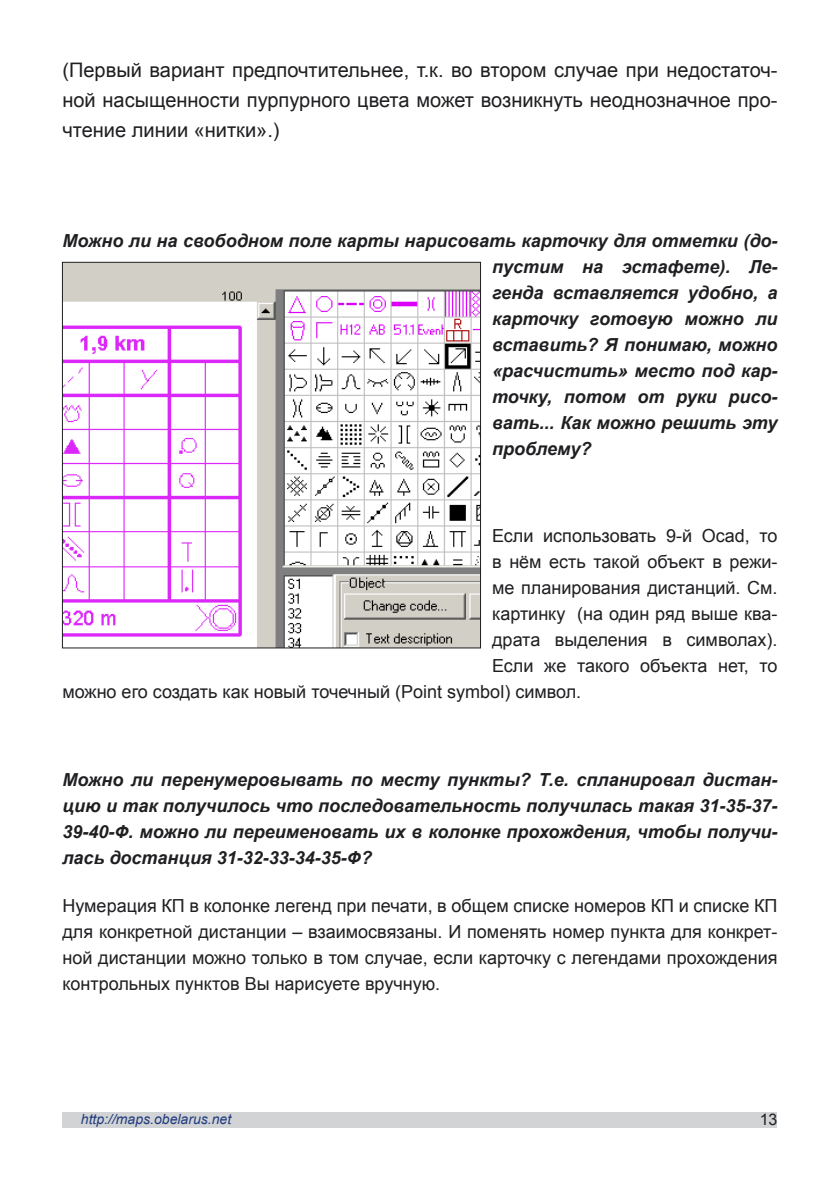
<style>
.page{position:relative;width:840px;height:1191px;background:#fff}
.page>*{position:absolute;margin:0;border:0;box-sizing:border-box;transform-origin:0 0}
.t1{font:20px/30px "Arial";color:#1f1e21;text-align:justify}
.t2{font:18px/26px "Arial";color:#1f1e21;text-align:justify}
.t3{font:italic 700 18px/26px "Arial";color:#1f1e21;text-align:justify}
.t4{font:16px "Arial";color:#1f1e21}
.t5{font:italic 14px "Arial";color:#203b7f}
</style>
<div class="page">
<div style="left:62px;top:1112px;width:714px;height:15px;background:#d2d3d4"></div>
<img style="left:64px;top:264px;width:414px;height:382px">
<p class="t1" style="left:62px;top:55px;width:716px">(Первый вариант предпочтительнее, т.к. во втором случае при недостаточ&shy;ной насыщенности пурпурного цвета может возникнуть неоднозначное про&shy;чтение линии «нитки».)</p>
<p class="t3" style="left:492px;top:228px;width:287px;text-indent:-429px">Можно ли на свободном поле карты нарисовать карточку для отметки (до&shy;пустим на эстафете). Ле&shy;генда вставляется удобно, а карточку готовую можно ли вставить? Я понимаю, можно «расчистить» место под кар&shy;точку, потом от руки рисо&shy;вать... Как можно решить эту проблему?</p>
<p class="t2" style="left:492px;top:523px;width:287px">Если использовать 9-й Ocad, то</p>
<p class="t2" style="left:492px;top:549px;width:287px">в нём есть такой объект в режи-</p>
<p class="t2" style="left:492px;top:575px;width:287px">ме планирования дистанций. См.</p>
<p class="t2" style="left:492px;top:601px;width:287px">картинку (на один ряд выше ква-</p>
<p class="t2" style="left:492px;top:627px;width:287px">драта выделения в символах).</p>
<p class="t2" style="left:492px;top:653px;width:287px">Если же такого объекта нет, то</p>
<p class="t2" style="left:62px;top:679px;width:520px">можно его создать как новый точечный (Point symbol) символ.</p>
<p class="t3" style="left:62px;top:767px;width:716px">Можно ли перенумеровывать по месту пункты? Т.е. спланировал дистан&shy;цию и так получилось что последовательность получилась такая 31-35-37- 39-40-Ф. можно ли переименовать их в колонке прохождения, чтобы получи&shy;лась достанция 31-32-33-34-35-Ф?</p>
<p class="t2" style="left:62px;top:892px;width:716px">Нумерация КП в колонке легенд при печати, в общем списке номеров КП и списке КП для конкретной дистанции – взаимосвязаны. И поменять номер пункта для конкрет&shy;ной дистанции можно только в том случае, если карточку с легендами прохождения контрольных пунктов Вы нарисуете вручную.</p>
<p class="t5" style="left:81px;top:1110px;width:152px">http://maps.obelarus.net</p>
<p class="t4" style="left:759px;top:1109px;width:19px">13</p>
</div>
